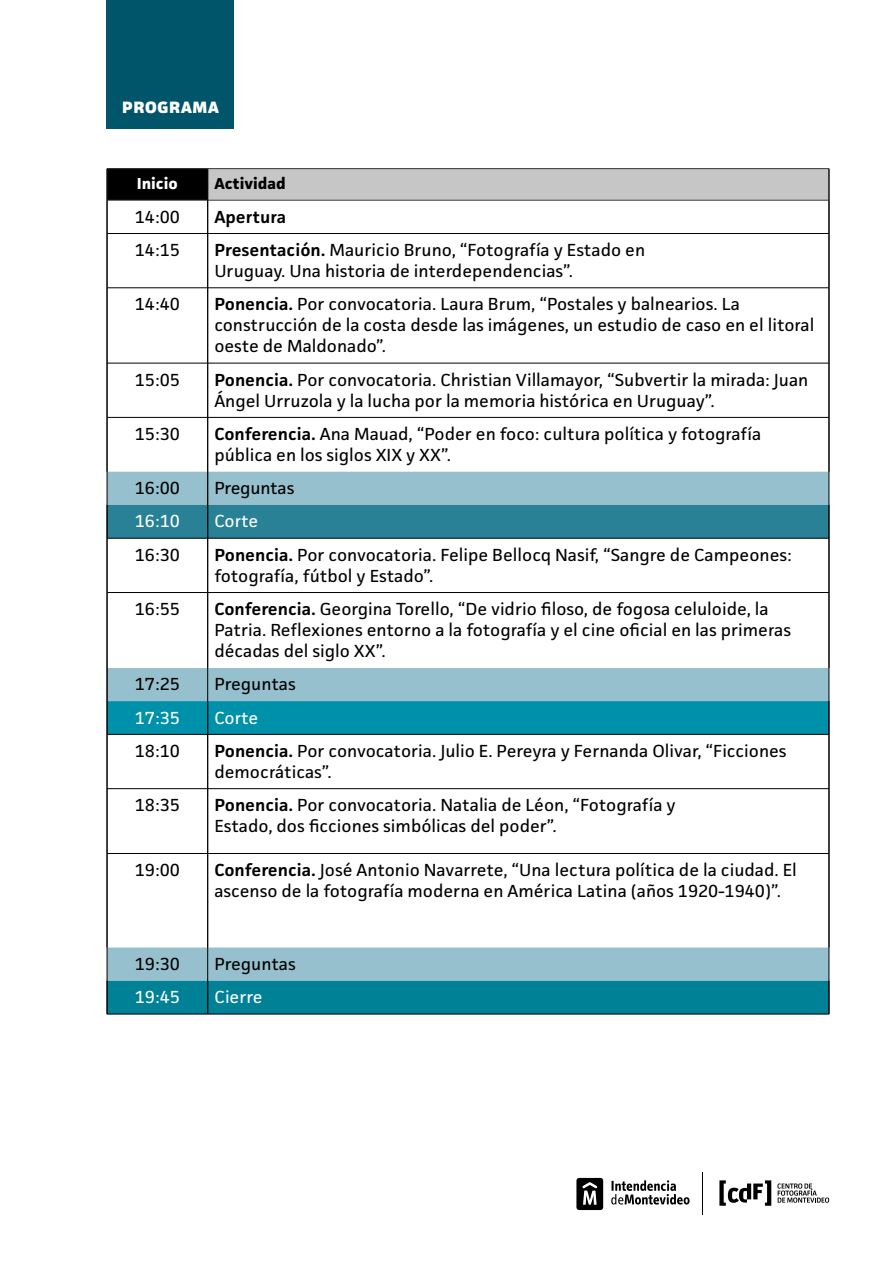
<style>
.page{position:relative;width:893px;height:1263px;background:#fff}
.page>*{position:absolute;margin:0;border:0;box-sizing:border-box;transform-origin:0 0}
.t1{font:700 21px "Facit";color:#fff}
.t2{font:17.55px/21px "Facit";color:#000;scale:1.05 1}
.t3{font:17.55px "Facit";color:#fff;scale:1.05 1}
.t4{font:600 17.55px "Facit";color:#000;scale:1.05 1}
.t5{font:700 15.9px "Facit";color:#000;scale:1.05 1}
.t6{font:700 15.9px "Facit";color:#fff;scale:1.05 1}
.s1{font-weight:600}
</style>
<div class="page">
<svg style="left:719px;top:1180px;width:52px;height:26px"></svg>
<svg style="left:777px;top:1183px;width:52px;height:20px"></svg>
<hr style="left:702px;top:1172px;width:1px;height:42px;background:#000">
<svg style="left:576px;top:1178px;width:27px;height:32px"></svg>
<svg style="left:611px;top:1180px;width:79px;height:24px"></svg>
<div style="left:106px;top:0;width:128px;height:129px;background:#00556b"></div>
<div style="left:107px;top:169px;width:101px;height:31px;background:#000"></div>
<div style="left:208px;top:169px;width:621px;height:31px;background:#c6c6c6"></div>
<svg style="left:108px;top:472px;width:721px;height:509px"></svg>
<div style="left:108px;top:505px;width:721px;height:33px;background:#298196"></div>
<svg style="left:108px;top:593px;width:721px;height:75px"></svg>
<div style="left:108px;top:701px;width:721px;height:33px;background:#0091aa"></div>
<div style="left:108px;top:981px;width:721px;height:33px;background:#008196"></div>
<hr style="left:107px;top:233px;width:101px;height:1px;background:#000">
<hr style="left:208px;top:233px;width:621px;height:1px;background:#000">
<hr style="left:107px;top:734px;width:101px;height:1px;background:#000">
<hr style="left:107px;top:363px;width:101px;height:1px;background:#000">
<hr style="left:208px;top:363px;width:621px;height:1px;background:#000">
<hr style="left:107px;top:417px;width:101px;height:1px;background:#000">
<hr style="left:208px;top:417px;width:621px;height:1px;background:#000">
<hr style="left:107px;top:538px;width:101px;height:1px;background:#000">
<hr style="left:208px;top:538px;width:621px;height:1px;background:#000">
<hr style="left:107px;top:592px;width:101px;height:1px;background:#000">
<hr style="left:208px;top:592px;width:621px;height:1px;background:#000">
<hr style="left:208px;top:734px;width:621px;height:1px;background:#000">
<hr style="left:107px;top:1014px;width:101px;height:1px;background:#000">
<hr style="left:208px;top:1014px;width:621px;height:1px;background:#000">
<hr style="left:208px;top:288px;width:621px;height:1px;background:#000">
<hr style="left:107px;top:288px;width:101px;height:1px;background:#000">
<hr style="left:107px;top:788px;width:101px;height:1px;background:#000">
<hr style="left:107px;top:853px;width:101px;height:1px;background:#000">
<hr style="left:208px;top:788px;width:621px;height:1px;background:#000">
<hr style="left:208px;top:853px;width:621px;height:1px;background:#000">
<hr style="left:107px;top:168px;width:101px;height:1px;background:#3c3c3b">
<hr style="left:208px;top:168px;width:621px;height:1px;background:#3c3c3b">
<hr style="left:107px;top:200px;width:101px;height:1px;background:#3c3c3b">
<hr style="left:208px;top:200px;width:621px;height:1px;background:#3c3c3b">
<hr style="left:207px;top:169px;width:1px;height:845px;background:#000">
<hr style="left:829px;top:169px;width:1px;height:845px;background:#000">
<hr style="left:107px;top:169px;width:1px;height:845px;background:#000">
<p class="t1" style="left:122px;top:92px;width:99px">programa</p>
<p class="t6" style="left:137px;top:174px;width:41px">Inicio</p>
<p class="t5" style="left:214px;top:174px;width:70px">Actividad</p>
<p class="t2" style="left:135px;top:206px;width:44px">14:00</p>
<p class="t4" style="left:214px;top:206px;width:70px">Apertura</p>
<p class="t2" style="left:135px;top:239px;width:44px">14:15</p>
<p class="t2" style="left:214px;top:239px;width:412px"><span class="s1">Presentación.</span> Mauricio Bruno, “Fotografía y Estado en<br>Uruguay. Una historia de interdependencias”.</p>
<p class="t2" style="left:135px;top:293px;width:44px">14:40</p>
<p class="t2" style="left:214px;top:293px;width:573px"><span class="s1">Ponencia.</span> Por convocatoria. Laura Brum, “Postales y balnearios. La construcción de la costa desde las imágenes, un estudio de caso en el litoral oeste de Maldonado”.</p>
<p class="t2" style="left:135px;top:369px;width:44px">15:05</p>
<p class="t2" style="left:214px;top:369px;width:567px"><span class="s1">Ponencia.</span> Por convocatoria. Christian Villamayor, “Subvertir la mirada: Juan<br>Ángel Urruzola y la lucha por la memoria histórica en Uruguay”.</p>
<p class="t2" style="left:135px;top:423px;width:44px">15:30</p>
<p class="t2" style="left:214px;top:423px;width:522px"><span class="s1">Conferencia.</span> Ana Mauad, “Poder en foco: cultura política y fotografía pública en los siglos XIX y XX”.</p>
<p class="t2" style="left:135px;top:477px;width:44px">16:00</p>
<p class="t2" style="left:214px;top:477px;width:78px">Preguntas</p>
<p class="t3" style="left:135px;top:510px;width:44px">16:10</p>
<p class="t3" style="left:214px;top:510px;width:43px">Corte</p>
<p class="t2" style="left:135px;top:544px;width:44px">16:30</p>
<p class="t2" style="left:214px;top:544px;width:551px"><span class="s1">Ponencia.</span> Por convocatoria. Felipe Bellocq Nasif, “Sangre de Campeones: fotografía, fútbol y Estado”.</p>
<p class="t2" style="left:135px;top:598px;width:44px">16:55</p>
<p class="t2" style="left:214px;top:598px;width:551px"><span class="s1">Conferencia.</span> Georgina Torello, “De vidrio filoso, de fogosa celuloide, la<br>Patria. Reflexiones entorno a la fotografía y el cine oficial en las primeras décadas del siglo XX”.</p>
<p class="t2" style="left:135px;top:673px;width:44px">17:25</p>
<p class="t2" style="left:214px;top:673px;width:79px">Preguntas</p>
<p class="t3" style="left:135px;top:706px;width:44px">17:35</p>
<p class="t3" style="left:214px;top:706px;width:43px">Corte</p>
<p class="t2" style="left:135px;top:740px;width:44px">18:10</p>
<p class="t2" style="left:214px;top:740px;width:547px"><span class="s1">Ponencia.</span> Por convocatoria. Julio E. Pereyra y Fernanda Olivar, “Ficciones democráticas”.</p>
<p class="t2" style="left:135px;top:794px;width:44px">18:35</p>
<p class="t2" style="left:214px;top:794px;width:441px"><span class="s1">Ponencia.</span> Por convocatoria. Natalia de Léon, “Fotografía y<br>Estado, dos ficciones simbólicas del poder”.</p>
<p class="t2" style="left:135px;top:859px;width:44px">19:00</p>
<p class="t2" style="left:214px;top:859px;width:556px"><span class="s1">Conferencia.</span> José Antonio Navarrete, “Una lectura política de la ciudad. El ascenso de la fotografía moderna en América Latina (años 1920-1940)”.</p>
<p class="t2" style="left:135px;top:953px;width:44px">19:30</p>
<p class="t2" style="left:214px;top:953px;width:79px">Preguntas</p>
<p class="t3" style="left:135px;top:986px;width:44px">19:45</p>
<p class="t3" style="left:214px;top:986px;width:47px">Cierre</p>
</div>
